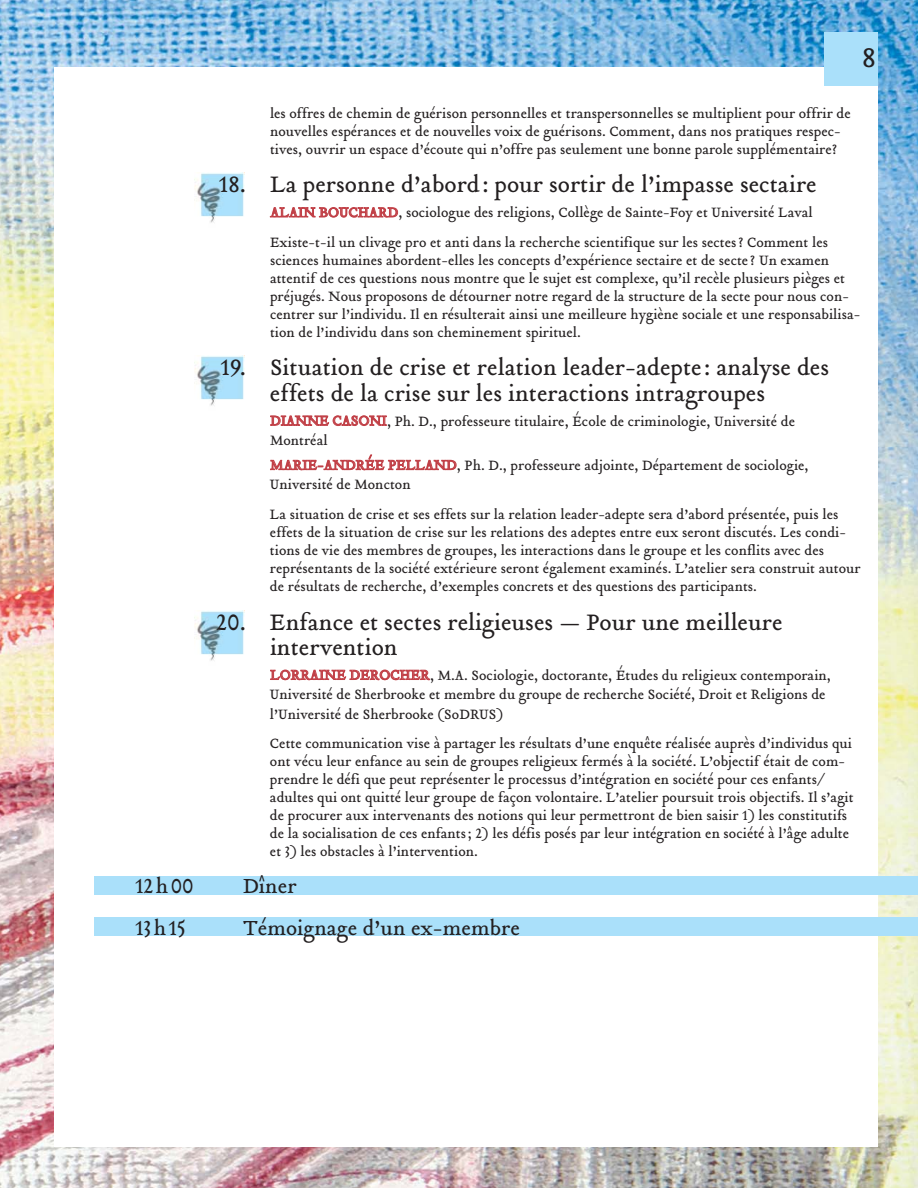
<style>
.page{position:relative;width:918px;height:1188px;background:#fff}
.page>*{position:absolute;margin:0;border:0;box-sizing:border-box;transform-origin:0 0}
.t1{font:30px "Tribute Roman";color:#231f20}
.t2{font:24.75px/25.5px "Tribute Roman";color:#231f20;text-align:center}
.t3{font:22.5px "Tribute Roman";color:#231f20}
.t4{font:15px/18px "Tribute Roman";color:#231f20}
.s1{color:#c14047}
</style>
<div class="page">
<img style="left:0;top:0;width:918px;height:1188px">
<div style="left:54px;top:68px;width:824px;height:1080px;background:#fff"></div>
<div style="left:824px;top:33px;width:54px;height:53px;background:#aae0fa"></div>
<img style="left:195px;top:173px;width:50px;height:50px">
<img style="left:195px;top:356px;width:50px;height:50px">
<img style="left:195px;top:610px;width:50px;height:51px">
<div style="left:94px;top:876px;width:824px;height:19px;background:#aae0fa"></div>
<div style="left:94px;top:918px;width:824px;height:18px;background:#aae0fa"></div>
<h1 class="t1" style="left:862px;top:45px;width:15px">8</h1>
<p class="t4" style="left:270px;top:106px;width:582px">les offres de chemin de guérison personnelles et transpersonnelles se multiplient pour offrir de nouvelles espérances et de nouvelles voix de guérisons. Comment, dans nos pratiques respec&shy;tives, ouvrir un espace d’écoute qui n’offre pas seulement une bonne parole supplémentaire?</p>
<h2 class="t2" style="left:219px;top:175px;width:599px">18. La personne d’abord: pour sortir de l’impasse sectaire</h2>
<p class="t4" style="left:270px;top:200px;width:560px;line-height:29.4px"><span class="s1">ALAIN BOUCHARD</span>, sociologue des religions, Collège de Sainte-Foy et Université Laval<br>Existe-t-il un clivage pro et anti dans la recherche scientifique sur les sectes? Comment les</p>
<p class="t4" style="left:270px;top:253px;width:592px">sciences humaines abordent-elles les concepts d’expérience sectaire et de secte? Un examen attentif de ces questions nous montre que le sujet est complexe, qu’il recèle plusieurs pièges et préjugés. Nous proposons de détourner notre regard de la structure de la secte pour nous con&shy;centrer sur l’individu. Il en résulterait ainsi une meilleure hygiène sociale et une responsabilisa&shy;tion de l’individu dans son cheminement spirituel.</p>
<h2 class="t2" style="left:220px;top:358px;width:610px">19. Situation de crise et relation leader-adepte: analyse des effets de la crise sur les interactions intragroupes</h2>
<p class="t4" style="left:270px;top:413px;width:527px;line-height:19.5px"><span class="s1">DIANNE CASONI</span>, Ph. D., professeure titulaire, École de criminologie, Université de<br>Montréal</p>
<p class="t4" style="left:270px;top:457px;width:540px;line-height:19.5px"><span class="s1">MARIE-ANDRÉE PELLAND</span>, Ph. D., professeure adjointe, Département de sociologie,<br>Université de Moncton</p>
<p class="t4" style="left:270px;top:507px;width:592px">La situation de crise et ses effets sur la relation leader-adepte sera d’abord présentée, puis les effets de la situation de crise sur les relations des adeptes entre eux seront discutés. Les condi&shy;tions de vie des membres de groupes, les interactions dans le groupe et les conflits avec des représentants de la société extérieure seront également examinés. L’atelier sera construit autour de résultats de recherche, d’exemples concrets et des questions des participants.</p>
<h2 class="t2" style="left:270px;top:612px;width:514px;text-align:left;text-indent:-54px">20. Enfance et sectes religieuses — Pour une meilleure intervention</h2>
<p class="t4" style="left:270px;top:667px;width:563px;line-height:19.5px"><span class="s1">LORRAINE DEROCHER</span>, M.A. Sociologie, doctorante, Études du religieux contemporain,<br>Université de Sherbrooke et membre du groupe de recherche Société, Droit et Religions de l’Université de Sherbrooke (SoDRUS)</p>
<p class="t4" style="left:270px;top:736px;width:585px">Cette communication vise à partager les résultats d’une enquête réalisée auprès d’individus qui ont vécu leur enfance au sein de groupes religieux fermés à la société. L’objectif était de com&shy;prendre le défi que peut représenter le processus d’intégration en société pour ces enfants/ adultes qui ont quitté leur groupe de façon volontaire. L’atelier poursuit trois objectifs. Il s’agit de procurer aux intervenants des notions qui leur permettront de bien saisir 1) les constitutifs de la socialisation de ces enfants; 2) les défis posés par leur intégration en société à l’âge adulte et 3) les obstacles à l’intervention.</p>
<h3 class="t3" style="left:135px;top:877px;width:60px">12h00</h3>
<h3 class="t3" style="left:243px;top:877px;width:55px">Dîner</h3>
<h3 class="t3" style="left:135px;top:918px;width:52px">13h15</h3>
<h3 class="t3" style="left:243px;top:918px;width:278px">Témoignage d’un ex-membre</h3>
</div>
